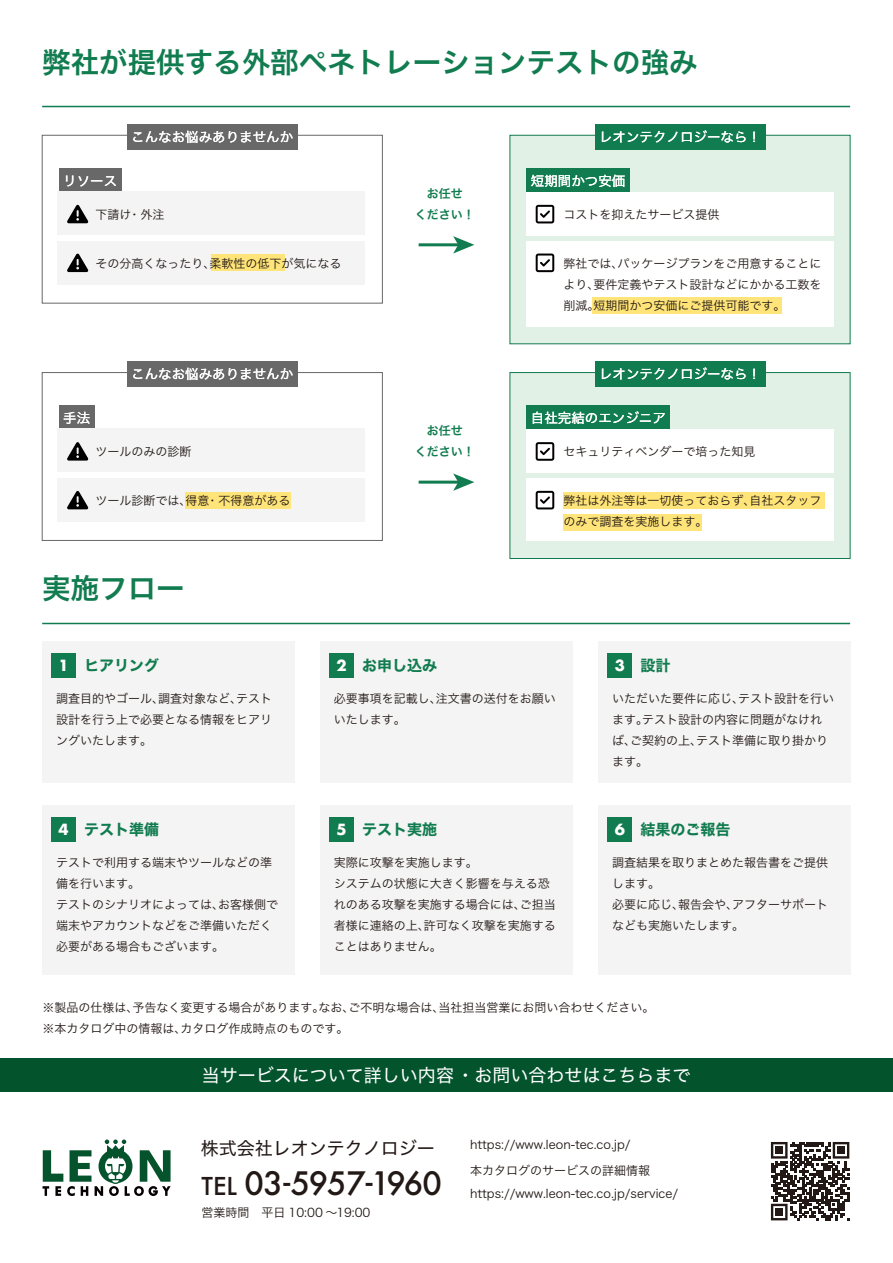
<style>
.page{position:relative;width:893px;height:1263px;background:#fff}
.page>*{position:absolute;margin:0;border:0;box-sizing:border-box;transform-origin:0 0}
.t1{font:500 31.35px "Futura";letter-spacing:-.04em;color:#221815}
.t2{font:28.5px "Hiragino Sans W6";color:#117c4f}
.t3{font:18px "Hiragino Sans W4";color:#fff}
.t4{font:18px "Hiragino Sans W4";color:#221815}
.t5{font:15px "Hiragino Sans W7";color:#117c4f}
.t6{font:13.5px "Hiragino Sans W3";color:#fff}
.t7{font:12px/21px "Hiragino Sans W3";color:#221815}
.t8{font:12px/21px "Hiragino Sans W6";color:#117c4f;text-align:center}
.s1{font-family:"Futura";font-weight:700;color:#fff}
.s2{font-size:24px}
</style>
<div class="page">
<hr style="left:42px;top:106px;width:808px;height:1px;background:#117c4f">
<hr style="left:42px;top:623px;width:808px;height:1px;background:#117c4f">
<div style="left:0;top:1058px;width:893px;height:34px;background:#03532d"></div>
<svg style="left:771px;top:1142px;width:78px;height:78px"></svg>
<div style="left:776px;top:1208px;width:7px;height:7px;background:#221815"></div>
<svg style="left:43px;top:1139px;width:128px;height:57px"></svg>
<div style="left:42px;top:642px;width:252px;height:141px;background:#f4f4f4"></div>
<div style="left:51px;top:653px;width:25px;height:25px;background:#117c4f"></div>
<div style="left:320px;top:642px;width:252px;height:141px;background:#f4f4f4"></div>
<div style="left:329px;top:653px;width:25px;height:25px;background:#117c4f"></div>
<div style="left:598px;top:642px;width:252px;height:141px;background:#f4f4f4"></div>
<div style="left:607px;top:653px;width:25px;height:25px;background:#117c4f"></div>
<div style="left:42px;top:806px;width:252px;height:169px;background:#f4f4f4"></div>
<div style="left:51px;top:817px;width:25px;height:25px;background:#117c4f"></div>
<div style="left:320px;top:806px;width:252px;height:169px;background:#f4f4f4"></div>
<div style="left:329px;top:817px;width:25px;height:25px;background:#117c4f"></div>
<div style="left:598px;top:806px;width:252px;height:169px;background:#f4f4f4"></div>
<div style="left:607px;top:817px;width:25px;height:25px;background:#117c4f"></div>
<div style="left:42px;top:135px;width:341px;height:169px;background:#fff;border:1px solid #686868"></div>
<div style="left:127px;top:124px;width:171px;height:26px;background:#686868"></div>
<div style="left:59px;top:168px;width:62px;height:26px;background:#686868"></div>
<div style="left:57px;top:191px;width:308px;height:44px;background:#f4f4f4"></div>
<svg style="left:67px;top:205px;width:21px;height:18px"></svg>
<div style="left:57px;top:241px;width:308px;height:44px;background:#f4f4f4"></div>
<div style="left:211px;top:255px;width:73px;height:16px;background:#ffe579"></div>
<svg style="left:67px;top:254px;width:21px;height:18px"></svg>
<div style="left:510px;top:135px;width:340px;height:209px;background:#e2f1e5"></div>
<div style="left:595px;top:124px;width:170px;height:26px;background:#117c4f"></div>
<div style="left:527px;top:168px;width:103px;height:26px;background:#117c4f"></div>
<div style="left:526px;top:192px;width:308px;height:44px;background:#fff"></div>
<svg style="left:536px;top:205px;width:18px;height:18px"></svg>
<div style="left:526px;top:241px;width:308px;height:85px;background:#fff"></div>
<div style="left:592px;top:297px;width:190px;height:17px;background:#ffe579"></div>
<svg style="left:536px;top:254px;width:18px;height:18px"></svg>
<hr style="left:419px;top:243px;width:40px;height:3px;background:#117c4f">
<svg style="left:453px;top:236px;width:21px;height:17px"></svg>
<div style="left:42px;top:372px;width:341px;height:169px;background:#fff;border:1px solid #686868"></div>
<div style="left:127px;top:362px;width:171px;height:25px;background:#686868"></div>
<div style="left:59px;top:406px;width:35px;height:25px;background:#686868"></div>
<div style="left:57px;top:428px;width:308px;height:44px;background:#f4f4f4"></div>
<svg style="left:67px;top:442px;width:21px;height:19px"></svg>
<div style="left:57px;top:478px;width:308px;height:44px;background:#f4f4f4"></div>
<div style="left:185px;top:492px;width:105px;height:16px;background:#ffe579"></div>
<svg style="left:67px;top:491px;width:21px;height:18px"></svg>
<div style="left:510px;top:372px;width:340px;height:187px;background:#e2f1e5;border:1px solid #117c4f"></div>
<div style="left:595px;top:362px;width:170px;height:25px;background:#117c4f"></div>
<div style="left:527px;top:406px;width:143px;height:49px;background:#117c4f"></div>
<div style="left:526px;top:430px;width:308px;height:43px;background:#fff"></div>
<svg style="left:536px;top:442px;width:18px;height:19px"></svg>
<div style="left:526px;top:478px;width:308px;height:62px;background:#fff"></div>
<div style="left:563px;top:492px;width:262px;height:16px;background:#ffe579"></div>
<div style="left:563px;top:514px;width:139px;height:16px;background:#ffe579"></div>
<svg style="left:536px;top:491px;width:18px;height:18px"></svg>
<hr style="left:419px;top:481px;width:40px;height:3px;background:#117c4f">
<svg style="left:453px;top:473px;width:21px;height:18px"></svg>
<h2 class="t2" style="left:42px;top:36px;width:657px">弊社が提供する外部ペネトレーションテストの強み</h2>
<p class="t6" style="left:131px;top:123px;width:163px">こんなお悩みありませんか</p>
<p class="t6" style="left:63px;top:167px;width:55px">リソース</p>
<p class="t7" style="left:96px;top:203px;width:70px">下請け・外注</p>
<p class="t7" style="left:96px;top:252px;width:248px">その分高くなったり、柔軟性の低下が気になる</p>
<p class="t6" style="left:63px;top:405px;width:28px">手法</p>
<p class="t6" style="left:131px;top:361px;width:163px">こんなお悩みありませんか</p>
<p class="t7" style="left:96px;top:440px;width:97px">ツールのみの診断</p>
<p class="t7" style="left:96px;top:489px;width:197px">ツール診断では、得意・不得意がある</p>
<h2 class="t2" style="left:42px;top:562px;width:144px">実施フロー</h2>
<p class="t8" style="left:415px;top:182px;width:61px">お任せ<br>ください！</p>
<p class="t8" style="left:415px;top:419px;width:61px">お任せ<br>ください！</p>
<p class="t5" style="left:58px;top:654px;width:102px"><span class="s1">1</span> ヒアリング</p>
<p class="t5" style="left:336px;top:654px;width:102px"><span class="s1">2</span> お申し込み</p>
<p class="t6" style="left:599px;top:123px;width:163px">レオンテクノロジーなら！</p>
<p class="t6" style="left:531px;top:167px;width:96px">短期間かつ安価</p>
<p class="t7" style="left:563px;top:203px;width:157px">コストを抑えたサービス提供</p>
<p class="t7" style="left:563px;top:252px;width:259px;text-align:justify">弊社では、パッケージプランをご用意することにより、要件定義やテスト設計などにかかる工数を削減。短期間かつ安価にご提供可能です。</p>
<p class="t6" style="left:599px;top:361px;width:163px">レオンテクノロジーなら！</p>
<p class="t6" style="left:531px;top:405px;width:136px">自社完結のエンジニア</p>
<p class="t7" style="left:563px;top:440px;width:193px">セキュリティベンダーで培った知見</p>
<p class="t7" style="left:563px;top:489px;width:259px">弊社は外注等は一切使っておらず、自社スタッフのみで調査を実施します。</p>
<p class="t5" style="left:615px;top:654px;width:57px"><span class="s1">3</span> 設計</p>
<p class="t7" style="left:56px;top:687px;width:218px;text-align:justify">調査目的やゴール、調査対象など、テスト設計を行う上で必要となる情報をヒアリングいたします。</p>
<p class="t5" style="left:58px;top:817px;width:102px"><span class="s1">4</span> テスト準備</p>
<p class="t7" style="left:56px;top:851px;width:224px">テストで利用する端末やツールなどの準備を行います。<br>テストのシナリオによっては、お客様側で端末やアカウントなどをご準備いただく必要がある場合もございます。</p>
<p class="t7" style="left:334px;top:687px;width:223px">必要事項を記載し、注文書の送付をお願いいたします。</p>
<p class="t5" style="left:336px;top:817px;width:102px"><span class="s1">5</span> テスト実施</p>
<p class="t7" style="left:334px;top:851px;width:223px">実際に攻撃を実施します。<br>システムの状態に大きく影響を与える恐れのある攻撃を実施する場合には、ご担当者様に連絡の上、許可なく攻撃を実施することはありません。</p>
<p class="t7" style="left:612px;top:687px;width:223px">いただいた要件に応じ、テスト設計を行います。テスト設計の内容に問題がなければ、ご契約の上、テスト準備に取り掛かります。</p>
<p class="t5" style="left:615px;top:818px;width:117px"><span class="s1">6</span> 結果のご報告</p>
<p class="t7" style="left:612px;top:851px;width:218px">調査結果を取りまとめた報告書をご提供します。<br>必要に応じ、報告会や、アフターサポートなども実施いたします。</p>
<p class="t7" style="left:43px;top:996px;width:614px">※製品の仕様は、予告なく変更する場合があります。なお、ご不明な場合は、当社担当営業にお問い合わせください。※本カタログ中の情報は、カタログ作成時点のものです。</p>
<h3 class="t3" style="left:202px;top:1059px;width:490px">当サービスについて詳しい内容・お問い合わせはこちらまで</h3>
<h3 class="t4" style="left:201px;top:1132px;width:235px">株式会社レオンテクノロジー</h3>
<p class="t7" style="left:470px;top:1133px;width:162px">https://www.leon-tec.co.jp/</p>
<p class="t7" style="left:470px;top:1182px;width:210px">https://www.leon-tec.co.jp/service/</p>
<p class="t7" style="left:470px;top:1159px;width:181px">本カタログのサービスの詳細情報</p>
<h1 class="t1" style="left:201px;top:1162px;width:242px"><span class="s2">TEL</span> 03-5957-1960</h1>
<p class="t7" style="left:201px;top:1201px;width:171px">営業時間　平日 10:00 ～19:00</p>
</div>
